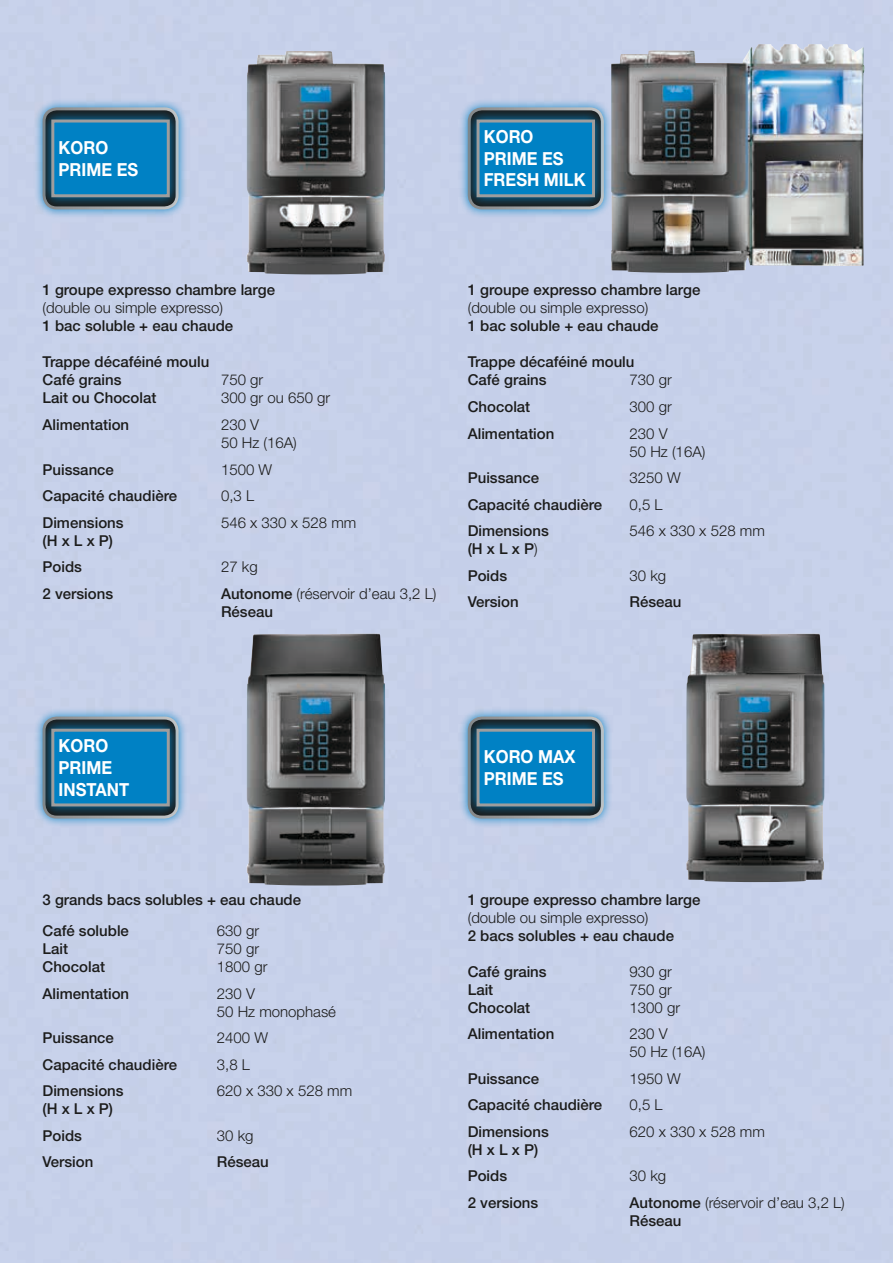
<style>
.page{position:relative;width:893px;height:1263px;background:#c7d0e9}
.page>*{position:absolute;margin:0;border:0;box-sizing:border-box;transform-origin:0 0}
.t1{font:700 18px/21.6px "Helvetica Neue LT Std";color:#fff;scale:.92 1}
.t2{font:500 15px/26.5px "Helvetica Neue LT Std";color:#1c1c1b}
.t3{font:300 15px/18px "Helvetica Neue LT Std";color:#1c1c1b}
.s1{font-weight:500}
.s2{font-weight:300}
</style>
<div class="page">
<div style="left:33px;top:707px;width:155px;height:121px;background:#0081c4;opacity:.75"></div>
<svg style="left:40px;top:717px;width:141px;height:101px;background:#4a6270"></svg>
<svg style="left:50px;top:727px;width:121px;height:81px;background:#1380b9"></svg>
<div style="left:458px;top:707px;width:155px;height:121px;background:#0081c4;opacity:.75"></div>
<svg style="left:465px;top:717px;width:141px;height:101px;background:#4b6270"></svg>
<svg style="left:475px;top:727px;width:121px;height:81px;background:#1380b9"></svg>
<img style="left:247px;top:634px;width:138px;height:252px">
<div style="left:33px;top:98px;width:155px;height:120px;background:#0081c4;opacity:.75"></div>
<svg style="left:40px;top:108px;width:141px;height:101px;background:#4b6270"></svg>
<svg style="left:50px;top:118px;width:121px;height:81px;background:#1380b9"></svg>
<div style="left:458px;top:98px;width:155px;height:120px;background:#0081c4;opacity:.75"></div>
<svg style="left:465px;top:108px;width:141px;height:101px;background:#4a6271"></svg>
<svg style="left:475px;top:118px;width:121px;height:81px;background:#1380b9"></svg>
<img style="left:686px;top:634px;width:139px;height:248px">
<img style="left:247px;top:51px;width:138px;height:223px">
<img style="left:611px;top:44px;width:223px;height:229px">
<p class="t1" style="left:59px;top:136px;width:88px">KORO<br>PRIME ES</p>
<p class="t1" style="left:484px;top:126px;width:112px">KORO<br>PRIME ES<br>FRESH MILK</p>
<p class="t2" style="left:43px;top:277px;width:234px">1 groupe expresso chambre large</p>
<p class="t3" style="left:43px;top:299px;width:182px">(double ou simple expresso)</p>
<p class="t2" style="left:43px;top:313px;width:192px">1 bac soluble + eau chaude</p>
<p class="t2" style="left:43px;top:353px;width:168px;line-height:18px">Trappe décaféiné moulu<br>Café grains</p>
<p class="t3" style="left:221px;top:371px;width:44px">750 gr</p>
<p class="t2" style="left:43px;top:385px;width:115px">Lait ou Chocolat</p>
<p class="t3" style="left:221px;top:389px;width:111px">300 gr ou 650 gr</p>
<p class="t2" style="left:43px;top:411px;width:88px">Alimentation</p>
<p class="t3" style="left:221px;top:415px;width:77px">230 V<br>50 Hz (16A)</p>
<p class="t2" style="left:43px;top:456px;width:73px">Puissance</p>
<p class="t3" style="left:221px;top:460px;width:53px">1500 W</p>
<p class="t2" style="left:43px;top:482px;width:136px">Capacité chaudière</p>
<p class="t3" style="left:221px;top:486px;width:35px">0,3 L</p>
<p class="t2" style="left:43px;top:509px;width:83px">Dimensions</p>
<p class="t3" style="left:221px;top:513px;width:137px">546 x 330 x 528 mm</p>
<p class="t2" style="left:43px;top:527px;width:72px">(H x L x P)<br>Poids</p>
<p class="t3" style="left:221px;top:557px;width:38px">27 kg</p>
<p class="t2" style="left:43px;top:580px;width:72px">2 versions</p>
<p class="t3" style="left:221px;top:584px;width:217px"><span class="s1">Autonome</span> (réservoir d’eau 3,2 L)<br><span class="s1">Réseau</span></p>
<p class="t2" style="left:468px;top:277px;width:234px">1 groupe expresso chambre large</p>
<p class="t3" style="left:468px;top:299px;width:182px">(double ou simple expresso)</p>
<p class="t2" style="left:468px;top:313px;width:192px">1 bac soluble + eau chaude</p>
<p class="t2" style="left:468px;top:353px;width:168px;line-height:18px">Trappe décaféiné moulu<br>Café grains</p>
<p class="t3" style="left:629px;top:371px;width:44px">730 gr</p>
<p class="t2" style="left:468px;top:393px;width:64px">Chocolat</p>
<p class="t3" style="left:629px;top:397px;width:44px">300 gr</p>
<p class="t2" style="left:468px;top:420px;width:88px">Alimentation</p>
<p class="t3" style="left:629px;top:424px;width:77px">230 V<br>50 Hz (16A)</p>
<p class="t2" style="left:468px;top:464px;width:73px">Puissance</p>
<p class="t3" style="left:629px;top:468px;width:53px">3250 W</p>
<p class="t2" style="left:468px;top:491px;width:136px">Capacité chaudière</p>
<p class="t3" style="left:629px;top:495px;width:35px">0,5 L</p>
<p class="t2" style="left:468px;top:517px;width:83px">Dimensions</p>
<p class="t3" style="left:629px;top:521px;width:137px">546 x 330 x 528 mm</p>
<p class="t2" style="left:468px;top:535px;width:72px">(H x L x P<span class="s2">)<br></span>Poids</p>
<p class="t3" style="left:629px;top:566px;width:38px">30 kg</p>
<p class="t2" style="left:468px;top:588px;width:52px">Version</p>
<p class="t2" style="left:629px;top:588px;width:53px">Réseau</p>
<p class="t1" style="left:59px;top:735px;width:78px">KORO<br>PRIME<br>INSTANT</p>
<p class="t2" style="left:43px;top:883px;width:260px;line-height:31.5px">3 grands bacs solubles + eau chaude<br>Café soluble</p>
<p class="t3" style="left:217px;top:921px;width:44px">630 gr</p>
<p class="t2" style="left:43px;top:935px;width:27px">Lait</p>
<p class="t3" style="left:217px;top:939px;width:44px">750 gr</p>
<p class="t2" style="left:43px;top:953px;width:64px">Chocolat</p>
<p class="t3" style="left:217px;top:957px;width:52px">1800 gr</p>
<p class="t2" style="left:43px;top:980px;width:88px">Alimentation</p>
<p class="t3" style="left:217px;top:984px;width:121px">230 V<br>50 Hz monophasé</p>
<p class="t2" style="left:43px;top:1024px;width:73px">Puissance</p>
<p class="t3" style="left:217px;top:1028px;width:53px">2400 W</p>
<p class="t2" style="left:43px;top:1051px;width:136px">Capacité chaudière</p>
<p class="t3" style="left:217px;top:1055px;width:35px">3,8 L</p>
<p class="t2" style="left:43px;top:1077px;width:83px">Dimensions</p>
<p class="t3" style="left:217px;top:1081px;width:137px">620 x 330 x 528 mm</p>
<p class="t2" style="left:43px;top:1095px;width:72px">(H x L x P)<br>Poids</p>
<p class="t3" style="left:217px;top:1126px;width:38px">30 kg</p>
<p class="t2" style="left:43px;top:1148px;width:52px">Version</p>
<p class="t2" style="left:217px;top:1148px;width:53px">Réseau</p>
<p class="t1" style="left:484px;top:745px;width:101px">KORO MAX<br>PRIME ES</p>
<p class="t2" style="left:468px;top:886px;width:234px">1 groupe expresso chambre large</p>
<p class="t3" style="left:468px;top:908px;width:182px">(double ou simple expresso)</p>
<p class="t2" style="left:468px;top:922px;width:208px">2 bacs solubles + eau chaude</p>
<p class="t2" style="left:468px;top:958px;width:80px">Café grains</p>
<p class="t3" style="left:629px;top:962px;width:44px">930 gr</p>
<p class="t2" style="left:468px;top:976px;width:27px">Lait</p>
<p class="t3" style="left:629px;top:980px;width:44px">750 gr</p>
<p class="t2" style="left:468px;top:994px;width:64px">Chocolat</p>
<p class="t3" style="left:629px;top:998px;width:52px">1300 gr</p>
<p class="t2" style="left:468px;top:1020px;width:88px">Alimentation</p>
<p class="t3" style="left:629px;top:1024px;width:77px">230 V<br>50 Hz (16A)</p>
<p class="t2" style="left:468px;top:1065px;width:73px">Puissance</p>
<p class="t3" style="left:629px;top:1069px;width:53px">1950 W</p>
<p class="t2" style="left:468px;top:1091px;width:136px">Capacité chaudière</p>
<p class="t3" style="left:629px;top:1095px;width:35px">0,5 L</p>
<p class="t2" style="left:468px;top:1118px;width:83px">Dimensions</p>
<p class="t3" style="left:629px;top:1122px;width:137px">620 x 330 x 528 mm</p>
<p class="t2" style="left:468px;top:1136px;width:72px">(H x L x P)<br>Poids</p>
<p class="t3" style="left:629px;top:1166px;width:38px">30 kg</p>
<p class="t2" style="left:468px;top:1189px;width:72px">2 versions</p>
<p class="t3" style="left:629px;top:1193px;width:217px"><span class="s1">Autonome</span> (réservoir d’eau 3,2 L)<br><span class="s1">Réseau</span></p>
</div>
